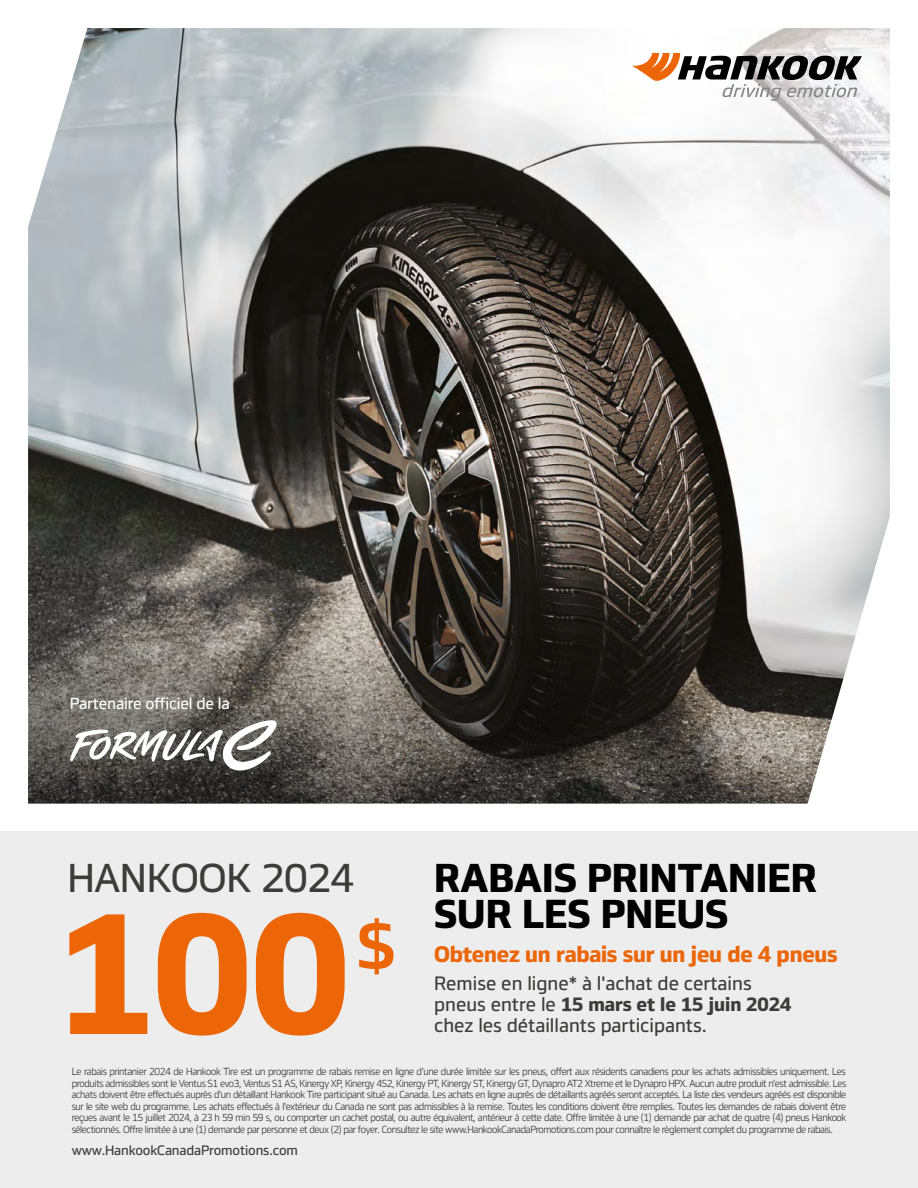
<style>
.page{position:relative;width:918px;height:1188px;background:#fff}
.page>*{position:absolute;margin:0;border:0;box-sizing:border-box;transform-origin:0 0}
.t1{font:160.5px "Hankook TTF Bold";color:#ec6608}
.t2{font:63.75px "Hankook TTF Semibold";color:#ec6608}
.t3{font:37.5px/36px "Hankook TTF Bold";color:#000}
.t4{font:37.5px "Hankook TTF Medium";letter-spacing:-.01em;color:#3c3c3b}
.t5{font:21px "Hankook TTF Bold";letter-spacing:-.01em;color:#ec6608}
.t6{font:18px "Hankook TTF Medium";color:#3c3c3b}
.t7{font:18px "Hankook TTF Bold";color:#3c3c3b}
.t8{font:15px "Hankook TTF Medium";letter-spacing:-.01em;color:#fff}
.t9{font:12.75px "Hankook TTF Medium";letter-spacing:-.01em;color:#3c3c3b}
.t10{font:9.6px/11.4px "Hankook TTF Regular";letter-spacing:-.04em;color:#3c3c3b;text-align:justify;scale:.95 1}
.s1{font-family:"Hankook TTF Medium"}
</style>
<div class="page">
<img style="left:28px;top:28px;width:862px;height:229px">
<svg style="left:28px;top:257px;width:862px;height:547px;background:#726f6b"></svg>
<div style="left:0;top:832px;width:918px;height:356px;background:#ededed"></div>
<svg style="left:632px;top:53px;width:230px;height:48px"></svg>
<svg style="left:70px;top:720px;width:207px;height:51px"></svg>
<h3 class="t8" style="left:70px;top:692px;width:162px">Partenaire officiel de la</h3>
<h3 class="t3" style="left:434px;top:858px;width:384px">RABAIS PRINTANIER<br>SUR LES PNEUS</h3>
<h3 class="t4" style="left:67px;top:849px;width:288px">HANKOOK 2024</h3>
<h1 class="t1" style="left:55px;top:848px;width:296px">100</h1>
<h2 class="t2" style="left:355px;top:897px;width:44px">$</h2>
<h3 class="t5" style="left:434px;top:937px;width:405px">Obtenez un rabais sur un jeu de 4 pneus</h3>
<h3 class="t6" style="left:434px;top:970px;width:319px">Remise en ligne* à l'achat de certains</h3>
<h3 class="t7" style="left:434px;top:991px;width:359px"><span class="s1">pneus entre le</span> 15 mars et le 15 juin 2024</h3>
<h3 class="t6" style="left:434px;top:1012px;width:274px">chez les détaillants participants.</h3>
<p class="t10" style="left:72px;top:1066px;width:817px">Le rabais printanier 2024 de Hankook Tire est un programme de rabais remise en ligne d'une durée limitée sur les pneus, offert aux résidents canadiens pour les achats admissibles uniquement. Les produits admissibles sont le Ventus S1 evo3, Ventus S1 AS, Kinergy XP, Kinergy 4S2, Kinergy PT, Kinergy ST, Kinergy GT, Dynapro AT2 Xtreme et le Dynapro HPX. Aucun autre produit n'est admissible. Les achats doivent être effectués auprès d'un détaillant Hankook Tire participant situé au Canada. Les achats en ligne auprès de détaillants agréés seront acceptés. La liste des vendeurs agréés est disponible sur le site web du programme. Les achats effectués à l'extérieur du Canada ne sont pas admissibles à la remise. Toutes les conditions doivent être remplies. Toutes les demandes de rabais doivent être reçues avant le 15 juillet 2024, à 23 h 59 min 59 s, ou comporter un cachet postal, ou autre équivalent, antérieur à cette date. Offre limitée à une (1) demande par achat de quatre (4) pneus Hankook sélectionnés. Offre limitée à une (1) demande par personne et deux (2) par foyer. Consultez le site www.HankookCanadaPromotions.com pour connaître le règlement complet du programme de rabais.</p>
<h3 class="t9" style="left:72px;top:1141px;width:228px">www.HankookCanadaPromotions.com</h3>
</div>
